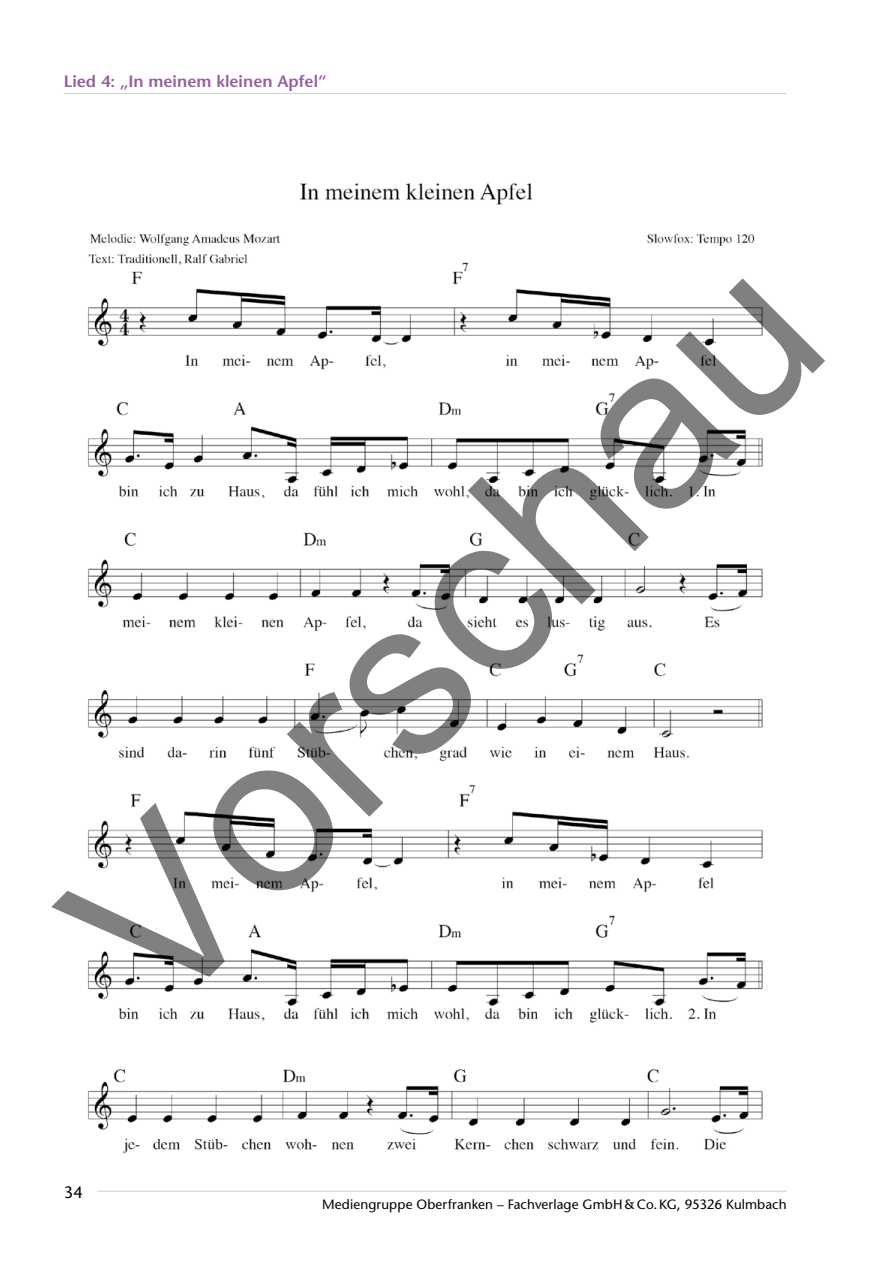
<style>
.page{position:relative;width:893px;height:1263px;background:#fff}
.page>*{position:absolute;margin:0;border:0;box-sizing:border-box;transform-origin:0 0}
.t1{font:225px "Arial";color:rgb(0 0 0/.5)}
.t2{font:600 16.5px "Stone Sans Std";letter-spacing:.005em;color:#945f9f}
.t3{font:500 16.5px "Stone Sans Std";color:#000}
.t4{font:500 13.5px "Stone Sans Std";letter-spacing:.005em;color:#000}
</style>
<div class="page">
<hr style="left:97px;top:1191px;width:690px;height:1px;background:#cfd0d0">
<hr style="left:64px;top:93px;width:723px;height:1px;background:#cfd0d0">
<img style="left:88px;top:183px;width:675px;height:971px">
<p class="t2" style="left:64px;top:71px;width:264px">Lied 4: „In meinem kleinen Apfel“</p>
<h1 class="t1" style="left:-1px;top:856px;width:952px;rotate:-45deg">Vorschau</h1>
<p class="t3" style="left:64px;top:1182px;width:21px">34</p>
<p class="t4" style="left:322px;top:1196px;width:466px">Mediengruppe Oberfranken – Fachverlage GmbH&amp;Co.KG, 95326 Kulmbach</p>
</div>
